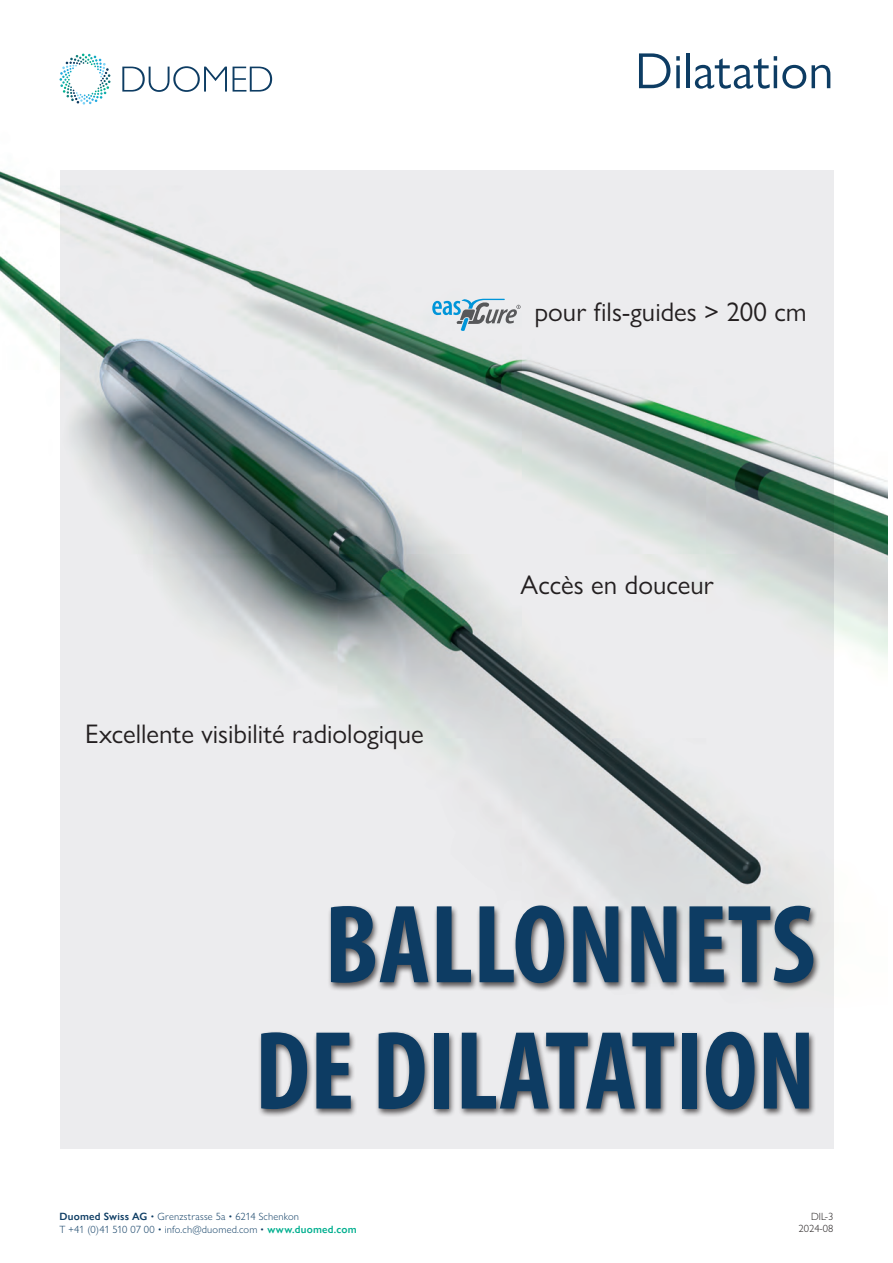
<style>
.page{position:relative;width:893px;height:1263px;background:#fff}
.page>*{position:absolute;margin:0;border:0;box-sizing:border-box;transform-origin:0 0}
.t1{font:700 condensed 112.5px "Myriad Pro";color:#0d3c63}
.t2{font:51px "Gill Sans Nova";color:#0d3c63}
.t3{font:27px "Gill Sans Nova";color:#231f20}
.t4{font:300 10.5px/13.2px "Gill Sans Nova";letter-spacing:.02em;color:#0d3c63}
.t5{font:300 10.5px/12.6px "Gill Sans Nova";color:#231f20;text-align:right}
.s1{font-weight:600}
.s2{font-weight:600;color:#01af8f}
</style>
<div class="page">
<svg style="left:60px;top:54px;width:51px;height:51px"></svg>
<svg style="left:122px;top:66px;width:150px;height:26px"></svg>
<div style="left:60px;top:170px;width:773px;height:978px;background:#ececee"></div>
<img style="left:0;top:170px;width:887px;height:938px">
<svg style="left:432px;top:299px;width:89px;height:33px"></svg>
<div style="left:328px;top:904px;width:493px;height:88px;background:#231f20;opacity:.75"></div>
<div style="left:258px;top:1030px;width:558px;height:88px;background:#231f20;opacity:.75"></div>
<h2 class="t2" style="left:635px;top:40px;width:200px">Dilatation</h2>
<p class="t3" style="left:535px;top:296px;width:274px">pour fils-guides &gt; 200 cm</p>
<p class="t3" style="left:85px;top:717px;width:340px">Excellente visibilité radiologique</p>
<p class="t3" style="left:521px;top:568px;width:195px">Accès en douceur</p>
<p class="t1" style="left:324px;top:874px;width:492px">BALLONNETS</p>
<p class="t1" style="left:255px;top:1001px;width:562px">DE DILATATION</p>
<p class="t4" style="left:60px;top:1209px;width:299px"><span class="s1">Duomed Swiss AG</span> • Grenzstrasse 5a • 6214 Schenkon<br>T +41 (0)41 510 07 00 • info.ch@duomed.com • <span class="s2">www.duomed.com</span></p>
<p class="t5" style="left:799px;top:1209px;width:36px">DIL-3<br>2024-08</p>
</div>
